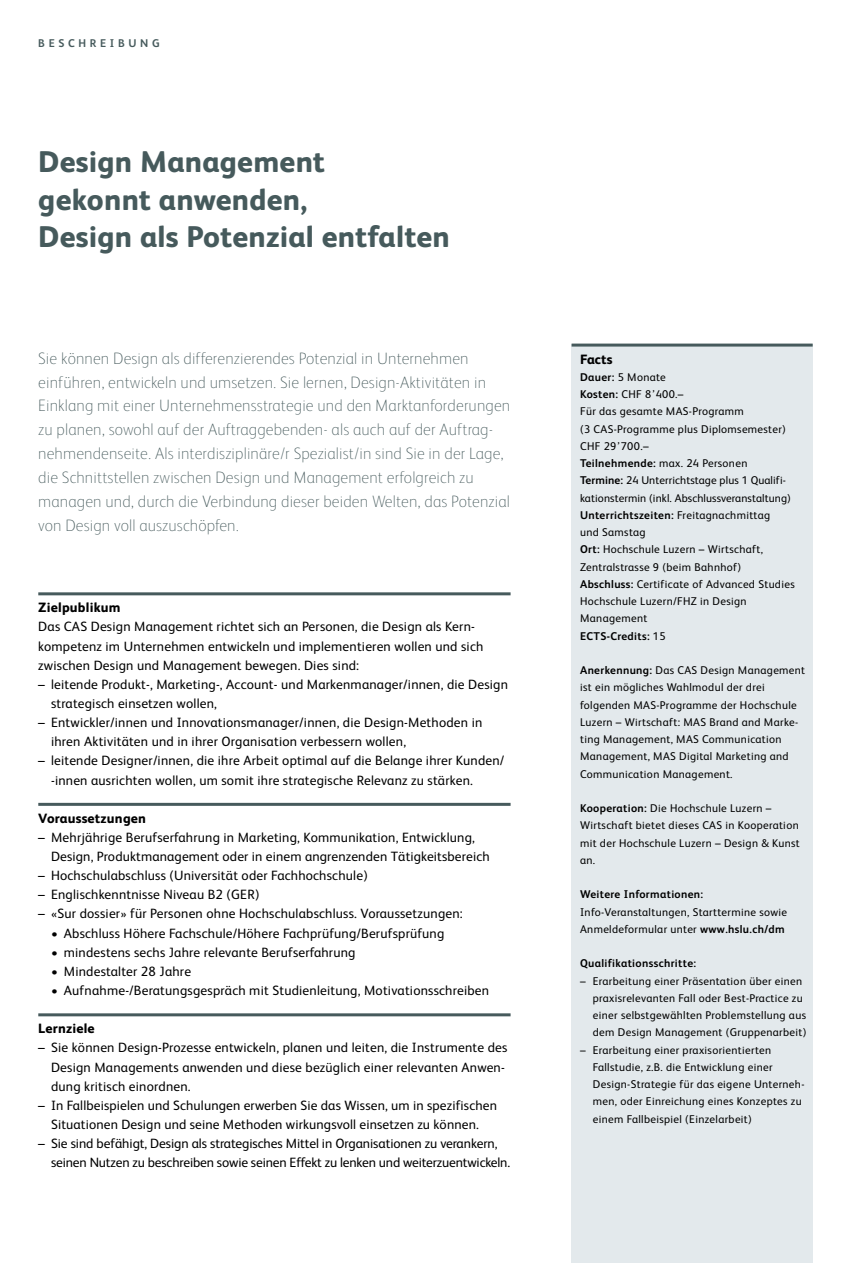
<style>
.page{position:relative;width:851px;height:1263px;background:#fff}
.page>*{position:absolute;margin:0;border:0;box-sizing:border-box;transform-origin:0 0}
.t1{font:800 30px/37.5px "FS Albert";letter-spacing:.005em;color:#465a5c}
.t2{font:100 16.5px/23.9px "FS Albert";letter-spacing:.005em;color:#465a5c}
.t3{font:13.5px/19.2px "FS Albert";letter-spacing:.015em;color:#000}
.t4{font:13.5px/19.2px "FS Albert";letter-spacing:-.01em;color:#000}
.t5{font:800 13.5px "FS Albert";letter-spacing:.015em;color:#000}
.t6{font:11.25px/17.2px "FS Albert";letter-spacing:.03em;color:#000}
.t7{font:700 11.25px "FS Albert";letter-spacing:.03em;color:#000}
.t8{font:700 11.25px "FS Albert";letter-spacing:.325em;color:#465a5c}
.s1{font-weight:700}
</style>
<div class="page">
<div style="left:571px;top:344px;width:241px;height:919px;background:#e3e9ec"></div>
<hr style="left:571px;top:344px;width:241px;height:3px;background:#465a5c">
<hr style="left:38px;top:592px;width:472px;height:3px;background:#465a5c">
<hr style="left:38px;top:803px;width:472px;height:3px;background:#465a5c">
<hr style="left:38px;top:1013px;width:472px;height:3px;background:#465a5c">
<p class="t8" style="left:38px;top:35px;width:123px">BESCHREIBUNG</p>
<h1 class="t1" style="left:38px;top:142px;width:413px">Design Management<br>gekonnt anwenden,<br>Design als Potenzial entfalten</h1>
<p class="t2" style="left:38px;top:345px;width:473px">Sie können Design als differenzierendes Potenzial in Unternehmen einführen, entwickeln und umsetzen. Sie lernen, Design-Aktivitäten in Einklang mit einer Unternehmensstrategie und den Marktanforderungen zu planen, sowohl auf der Auftraggebenden- als auch auf der Auftrag&shy;nehmendenseite. Als interdisziplinäre/r Spezialist/in sind Sie in der Lage, die Schnittstellen zwischen Design und Management erfolgreich zu managen und, durch die Verbindung dieser beiden Welten, das Potenzial von Design voll auszuschöpfen.</p>
<p class="t5" style="left:38px;top:598px;width:84px">Zielpublikum</p>
<p class="t3" style="left:38px;top:617px;width:446px">Das CAS Design Management richtet sich an Personen, die Design als Kern&shy;kompetenz im Unternehmen entwickeln und implementieren wollen und sich zwischen Design und Management bewegen. Dies sind:</p>
<p class="t3" style="left:51px;top:674px;width:458px;text-indent:-13px">– leitende Produkt-, Marketing-, Account- und Markenmanager/innen, die Design strategisch einsetzen wollen,</p>
<p class="t3" style="left:51px;top:712px;width:433px;text-indent:-13px">– Entwickler/innen und Innovationsmanager/innen, die Design-Methoden in ihren Aktivitäten und in ihrer Organisation verbessern wollen,</p>
<p class="t3" style="left:51px;top:750px;width:454px;text-indent:-13px">– leitende Designer/innen, die ihre Arbeit optimal auf die Belange ihrer Kunden/ -innen ausrichten wollen, um somit ihre strategische Relevanz zu stärken.</p>
<p class="t5" style="left:38px;top:808px;width:109px">Voraussetzungen</p>
<p class="t3" style="left:51px;top:827px;width:440px;text-indent:-13px">– Mehrjährige Berufserfahrung in Marketing, Kommunikation, Entwicklung,<br>Design, Produktmanagement oder in einem angrenzenden Tätigkeitsbereich</p>
<p class="t3" style="left:38px;top:865px;width:331px">– Hochschulabschluss (Universität oder Fachhochschule)</p>
<p class="t3" style="left:38px;top:884px;width:223px">– Englischkenntnisse Niveau B2 (GER)</p>
<p class="t3" style="left:38px;top:903px;width:426px">– «Sur dossier» für Personen ohne Hochschulabschluss. Voraussetzungen:</p>
<p class="t3" style="left:51px;top:923px;width:395px">• Abschluss Höhere Fachschule/Höhere Fachprüfung/Berufsprüfung</p>
<p class="t3" style="left:51px;top:942px;width:306px">• mindestens sechs Jahre relevante Berufserfahrung</p>
<p class="t3" style="left:51px;top:961px;width:141px">• Mindestalter 28 Jahre</p>
<p class="t3" style="left:51px;top:980px;width:439px">• Aufnahme-/Beratungsgespräch mit Studienleitung, Motivationsschreiben</p>
<p class="t5" style="left:38px;top:1019px;width:58px">Lernziele</p>
<p class="t3" style="left:51px;top:1037px;width:458px;text-indent:-13px">– Sie können Design-Prozesse entwickeln, planen und leiten, die Instrumente des<br>Design Managements anwenden und diese bezüglich einer relevanten Anwen&shy;dung kritisch einordnen.</p>
<p class="t3" style="left:38px;top:1095px;width:460px;text-align:center">– In Fallbeispielen und Schulungen erwerben Sie das Wissen, um in spezifischen<br>Situationen Design und seine Methoden wirkungsvoll einsetzen zu können.</p>
<p class="t4" style="left:51px;top:1133px;width:460px;text-indent:-13px">– Sie sind befähigt, Design als strategisches Mittel in Organisationen zu verankern, seinen Nutzen zu beschreiben sowie seinen Effekt zu lenken und weiterzuentwickeln.</p>
<p class="t5" style="left:580px;top:349px;width:34px">Facts</p>
<p class="t6" style="left:580px;top:368px;width:216px"><span class="s1">Dauer:</span> 5 Monate<br><span class="s1">Kosten:</span> CHF 8’400.–<br>Für das gesamte MAS-Programm<br>(3 CAS-Programme plus Diplomsemester)<br>CHF 29’700.–<br><span class="s1">Teilnehmende:</span> max. 24 Personen<br><span class="s1">Termine:</span> 24 Unterrichtstage plus 1 Qualifi&shy;kationstermin (inkl. Abschlussveranstaltung)<br><span class="s1">Unterrichtszeiten:</span> Freitagnachmittag<br>und Samstag<br><span class="s1">Ort:</span> Hochschule Luzern – Wirtschaft,<br>Zentralstrasse 9 (beim Bahnhof)<br><span class="s1">Abschluss:</span> Certificate of Advanced Studies<br>Hochschule Luzern/FHZ in Design<br>Management<br><span class="s1">ECTS-Credits:</span> 15</p>
<p class="t6" style="left:580px;top:661px;width:226px"><span class="s1">Anerkennung:</span> Das CAS Design Management ist ein mögliches Wahlmodul der drei folgenden MAS-Programme der Hochschule Luzern – Wirtschaft: MAS Brand and Marke&shy;ting Management, MAS Communication Management, MAS Digital Marketing and Communication Management.</p>
<p class="t6" style="left:580px;top:799px;width:221px"><span class="s1">Kooperation:</span> Die Hochschule Luzern –<br>Wirtschaft bietet dieses CAS in Kooperation mit der Hochschule Luzern – Design &amp; Kunst an.</p>
<p class="t7" style="left:580px;top:887px;width:125px">Weitere Informationen:</p>
<p class="t6" style="left:580px;top:902px;width:208px">Info-Veranstaltungen, Starttermine sowie<br>Anmeldeformular unter <span class="s1">www.hslu.ch/dm</span></p>
<p class="t7" style="left:580px;top:956px;width:117px">Qualifikationsschritte:</p>
<p class="t6" style="left:592px;top:971px;width:215px;text-indent:-13px">– Erarbeitung einer Präsentation über einen praxisrelevanten Fall oder Best-Practice zu einer selbstgewählten Problemstellung aus dem Design Management (Gruppenarbeit)</p>
<p class="t6" style="left:592px;top:1040px;width:213px;text-indent:-13px">– Erarbeitung einer praxisorientierten Fallstudie, z.B. die Entwicklung einer Design-Strategie für das eigene Unterneh&shy;men, oder Einreichung eines Konzeptes zu einem Fallbeispiel (Einzelarbeit)</p>
</div>
